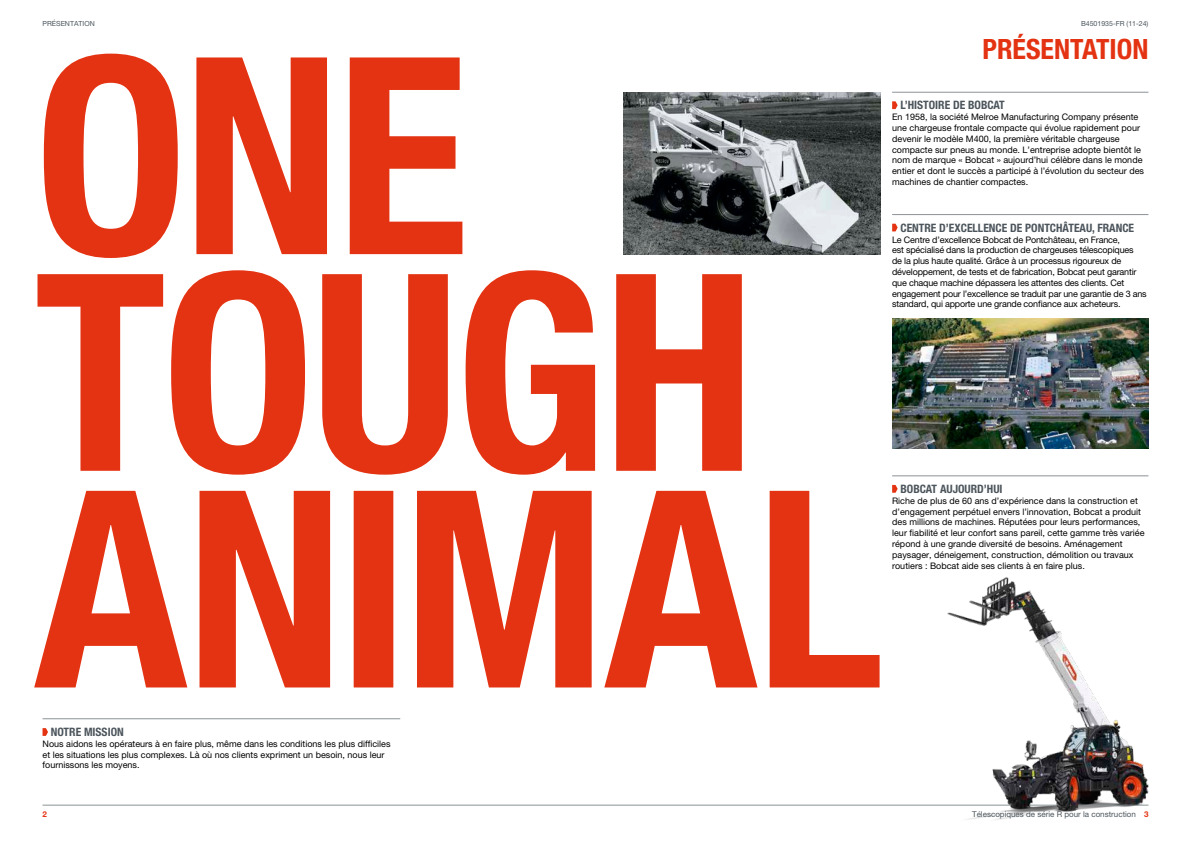
<style>
.page{position:relative;width:1191px;height:842px;background:#fff}
.page>*{position:absolute;margin:0;border:0;box-sizing:border-box;transform-origin:0 0}
.t1{font:700 condensed 28px "Helvetica Neue LT Pro";color:#e43312}
.t2{font:700 condensed 11.6px "Helvetica Neue LT Pro";color:#4c555c}
.t3{font:9px/10.8px "Helvetica Neue LT Pro";color:#000}
.t4{font:9px/10.8px "Helvetica Neue LT Pro";letter-spacing:-.02em;color:#000}
.t5{font:8px "Helvetica Neue LT Pro";color:#4c555c}
.t6{font:700 8px "Helvetica Neue LT Pro";color:#e43312}
.t7{font:7px "Helvetica Neue LT Pro";color:#4c555c}
.s1{font-weight:700;color:#e43312}
</style>
<div class="page">
<img style="left:941px;top:577px;width:208px;height:243px">
<svg style="left:34px;top:491px;width:845px;height:196px;fill:#e43312"></svg>
<svg style="left:37px;top:270px;width:705px;height:205px;fill:#e43312"></svg>
<svg style="left:44px;top:54px;width:418px;height:204px;fill:#e43312"></svg>
<img style="left:624px;top:92px;width:256px;height:162px">
<img style="left:892px;top:319px;width:256px;height:129px">
<hr style="left:892px;top:476px;width:256px;height:1px;background:#8b9296">
<svg style="left:892px;top:485px;width:5px;height:8px"></svg>
<hr style="left:43px;top:719px;width:357px;height:1px;background:#8b9296">
<svg style="left:43px;top:728px;width:5px;height:8px"></svg>
<hr style="left:892px;top:92px;width:256px;height:1px;background:#8b9296">
<svg style="left:892px;top:101px;width:5px;height:8px"></svg>
<hr style="left:892px;top:214px;width:256px;height:1px;background:#8b9296">
<svg style="left:892px;top:224px;width:5px;height:7px"></svg>
<hr style="left:43px;top:805px;width:968px;height:1px;background:#8b9296">
<hr style="left:1078px;top:805px;width:70px;height:1px;background:#8b9296">
<svg style="left:1029px;top:805px;width:27px;height:1px"></svg>
<p class="t7" style="left:43px;top:19px;width:54px">PRÉSENTATION</p>
<p class="t2" style="left:51px;top:725px;width:74px">NOTRE MISSION</p>
<p class="t3" style="left:43px;top:738px;width:349px">Nous aidons les opérateurs à en faire plus, même dans les conditions les plus difficiles et les situations les plus complexes. Là où nos clients expriment un besoin, nous leur fournissons les moyens.</p>
<p class="t6" style="left:43px;top:809px;width:6px">2</p>
<p class="t7" style="left:1081px;top:19px;width:69px">B4501935-FR (11-24)</p>
<h1 class="t1" style="left:982px;top:32px;width:167px">PRÉSENTATION</h1>
<p class="t2" style="left:900px;top:98px;width:106px">L’HISTOIRE DE BOBCAT</p>
<p class="t3" style="left:892px;top:111px;width:253px">En 1958, la société Melroe Manufacturing Company présente une chargeuse frontale compacte qui évolue rapidement pour devenir le modèle M400, la première véritable chargeuse compacte sur pneus au monde. L’entreprise adopte bientôt le nom de marque « Bobcat » aujourd’hui célèbre dans le monde entier et dont le succès a participé à l’évolution du secteur des machines de chantier compactes.</p>
<p class="t2" style="left:900px;top:221px;width:235px">CENTRE D’EXCELLENCE DE PONTCHÂTEAU, FRANCE</p>
<p class="t4" style="left:892px;top:234px;width:256px">Le Centre d’excellence Bobcat de Pontchâteau, en France,<br>est spécialisé dans la production de chargeuses télescopiques<br>de la plus haute qualité. Grâce à un processus rigoureux de développement, de tests et de fabrication, Bobcat peut garantir que chaque machine dépassera les attentes des clients. Cet engagement pour l’excellence se traduit par une garantie de 3 ans standard, qui apporte une grande confiance aux acheteurs.</p>
<p class="t2" style="left:900px;top:482px;width:104px">BOBCAT AUJOURD’HUI</p>
<p class="t3" style="left:892px;top:495px;width:254px">Riche de plus de 60 ans d’expérience dans la construction et d’engagement perpétuel envers l’innovation, Bobcat a produit des millions de machines. Réputées pour leurs performances, leur fiabilité et leur confort sans pareil, cette gamme très variée répond à une grande diversité de besoins. Aménagement paysager, déneigement, construction, démolition ou travaux routiers : Bobcat aide ses clients à en faire plus.</p>
<p class="t5" style="left:972px;top:810px;width:178px">Télescopiques de série R pour la construction <span class="s1">3</span></p>
</div>
